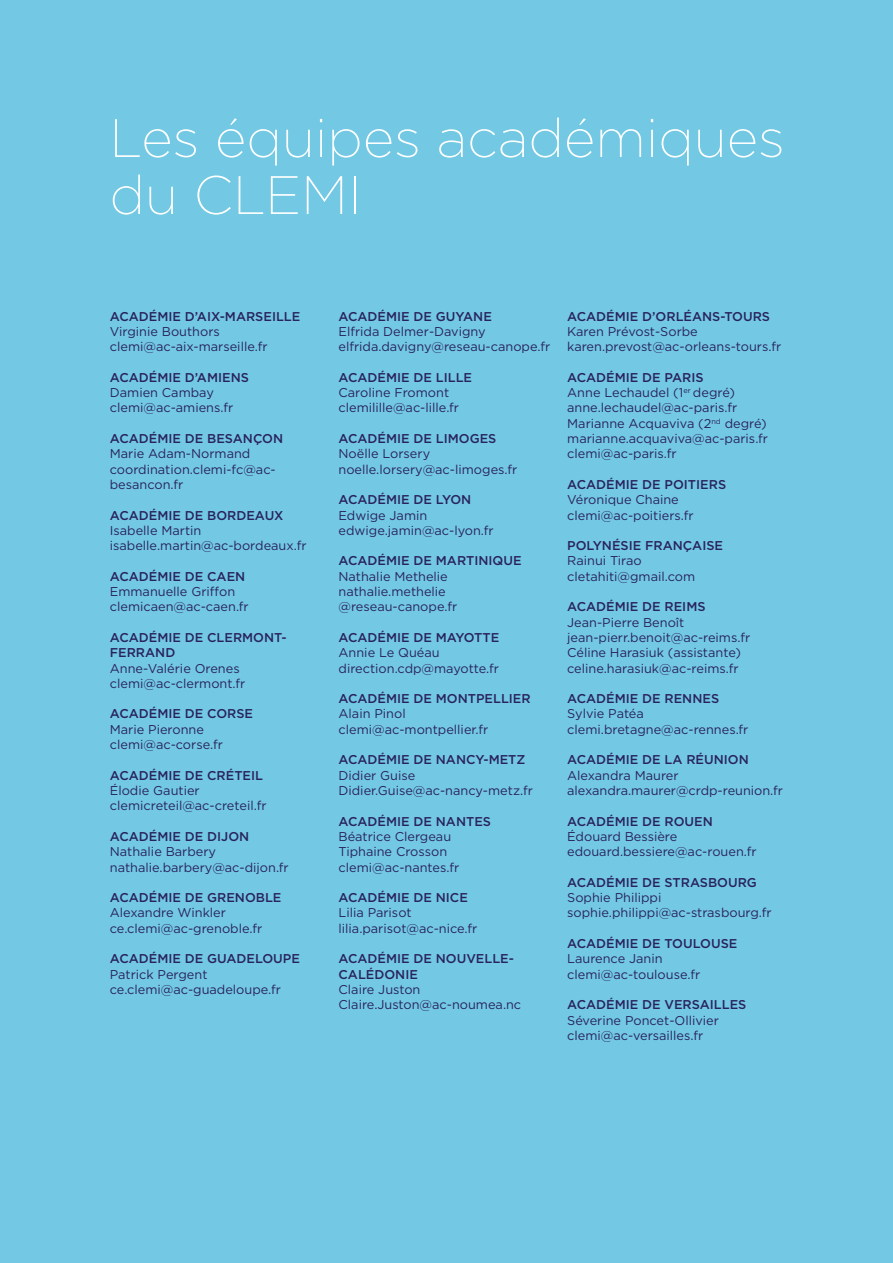
<style>
.page{position:relative;width:893px;height:1263px;background:#73c9e3}
.page>*{position:absolute;margin:0;border:0;box-sizing:border-box;transform-origin:0 0}
.t1{font:200 54px/57px "Gotham";color:#fff}
.t2{font:12.75px/15.3px "Gotham";color:#29235c}
.t3{font:500 12.75px/15.3px "Gotham";color:#29235c}
</style>
<div class="page">
<p class="t1" style="left:109px;top:108px;width:677px">Les équipes académiques du CLEMI</p>
<p class="t3" style="left:110px;top:308px;width:192px">ACADÉMIE D’AIX-MARSEILLE</p>
<p class="t2" style="left:110px;top:323px;width:112px">Virginie Bouthors</p>
<p class="t2" style="left:110px;top:339px;width:159px">clemi@ac-aix-marseille.fr</p>
<p class="t3" style="left:110px;top:369px;width:141px">ACADÉMIE D’AMIENS</p>
<p class="t2" style="left:110px;top:385px;width:106px">Damien Cambay</p>
<p class="t2" style="left:110px;top:400px;width:125px">clemi@ac-amiens.fr</p>
<p class="t3" style="left:110px;top:431px;width:175px">ACADÉMIE DE BESANÇON</p>
<p class="t2" style="left:110px;top:446px;width:142px">Marie Adam-Normand</p>
<p class="t2" style="left:110px;top:461px;width:167px">coordination.clemi-fc@ac&shy;besancon.fr</p>
<p class="t3" style="left:110px;top:507px;width:175px">ACADÉMIE DE BORDEAUX</p>
<p class="t2" style="left:110px;top:522px;width:93px">Isabelle Martin</p>
<p class="t2" style="left:110px;top:538px;width:198px">isabelle.martin@ac-bordeaux.fr</p>
<p class="t3" style="left:110px;top:568px;width:137px">ACADÉMIE DE CAEN</p>
<p class="t2" style="left:110px;top:584px;width:127px">Emmanuelle Griffon</p>
<p class="t2" style="left:110px;top:599px;width:140px">clemicaen@ac-caen.fr</p>
<p class="t3" style="left:110px;top:630px;width:178px">ACADÉMIE DE CLERMONT-<br>FERRAND</p>
<p class="t2" style="left:110px;top:660px;width:131px">Anne-Valérie Orenes</p>
<p class="t2" style="left:110px;top:675px;width:137px">clemi@ac-clermont.fr</p>
<p class="t3" style="left:110px;top:706px;width:145px">ACADÉMIE DE CORSE</p>
<p class="t2" style="left:110px;top:721px;width:96px">Marie Pieronne</p>
<p class="t2" style="left:110px;top:737px;width:115px">clemi@ac-corse.fr</p>
<p class="t3" style="left:110px;top:767px;width:155px">ACADÉMIE DE CRÉTEIL</p>
<p class="t2" style="left:110px;top:782px;width:91px">Élodie Gautier</p>
<p class="t2" style="left:110px;top:798px;width:158px">clemicreteil@ac-creteil.fr</p>
<p class="t3" style="left:110px;top:828px;width:141px">ACADÉMIE DE DIJON</p>
<p class="t2" style="left:110px;top:844px;width:108px">Nathalie Barbery</p>
<p class="t2" style="left:110px;top:859px;width:180px">nathalie.barbery@ac-dijon.fr</p>
<p class="t3" style="left:110px;top:890px;width:173px">ACADÉMIE DE GRENOBLE</p>
<p class="t2" style="left:110px;top:905px;width:118px">Alexandre Winkler</p>
<p class="t2" style="left:110px;top:920px;width:154px">ce.clemi@ac-grenoble.fr</p>
<p class="t3" style="left:110px;top:951px;width:192px">ACADÉMIE DE GUADELOUPE</p>
<p class="t2" style="left:110px;top:966px;width:99px">Patrick Pergent</p>
<p class="t2" style="left:110px;top:981px;width:173px">ce.clemi@ac-guadeloupe.fr</p>
<p class="t3" style="left:339px;top:308px;width:155px">ACADÉMIE DE GUYANE</p>
<p class="t2" style="left:339px;top:323px;width:149px">Elfrida Delmer-Davigny</p>
<p class="t2" style="left:339px;top:339px;width:213px">elfrida.davigny@reseau-canope.fr</p>
<p class="t3" style="left:339px;top:369px;width:135px">ACADÉMIE DE LILLE</p>
<p class="t2" style="left:339px;top:385px;width:112px">Caroline Fromont</p>
<p class="t2" style="left:339px;top:400px;width:122px">clemilille@ac-lille.fr</p>
<p class="t3" style="left:339px;top:431px;width:159px">ACADÉMIE DE LIMOGES</p>
<p class="t2" style="left:339px;top:446px;width:93px">Noëlle Lorsery</p>
<p class="t2" style="left:339px;top:461px;width:180px">noelle.lorsery@ac-limoges.fr</p>
<p class="t3" style="left:339px;top:492px;width:134px">ACADÉMIE DE LYON</p>
<p class="t2" style="left:339px;top:507px;width:90px">Edwige Jamin</p>
<p class="t2" style="left:339px;top:522px;width:157px">edwige.jamin@ac-lyon.fr</p>
<p class="t3" style="left:339px;top:553px;width:185px">ACADÉMIE DE MARTINIQUE</p>
<p class="t2" style="left:339px;top:568px;width:111px">Nathalie Methelie</p>
<p class="t2" style="left:339px;top:584px;width:120px">nathalie.methelie @reseau-canope.fr</p>
<p class="t3" style="left:339px;top:630px;width:162px">ACADÉMIE DE MAYOTTE</p>
<p class="t2" style="left:339px;top:645px;width:103px">Annie Le Quéau</p>
<p class="t2" style="left:339px;top:660px;width:162px">direction.cdp@mayotte.fr</p>
<p class="t3" style="left:339px;top:691px;width:194px">ACADÉMIE DE MONTPELLIER</p>
<p class="t2" style="left:339px;top:706px;width:69px">Alain Pinol</p>
<p class="t2" style="left:339px;top:721px;width:151px">clemi@ac-montpellier.fr</p>
<p class="t3" style="left:339px;top:752px;width:188px">ACADÉMIE DE NANCY-METZ</p>
<p class="t2" style="left:339px;top:767px;width:78px">Didier Guise</p>
<p class="t2" style="left:339px;top:782px;width:196px">Didier.Guise@ac-nancy-metz.fr</p>
<p class="t3" style="left:339px;top:813px;width:154px">ACADÉMIE DE NANTES</p>
<p class="t2" style="left:339px;top:828px;width:114px">Béatrice Clergeau</p>
<p class="t2" style="left:339px;top:844px;width:110px">Tiphaine Crosson</p>
<p class="t2" style="left:339px;top:859px;width:122px">clemi@ac-nantes.fr</p>
<p class="t3" style="left:339px;top:890px;width:131px">ACADÉMIE DE NICE</p>
<p class="t2" style="left:339px;top:905px;width:75px">Lilia Parisot</p>
<p class="t2" style="left:339px;top:920px;width:140px">lilia.parisot@ac-nice.fr</p>
<p class="t3" style="left:339px;top:951px;width:177px">ACADÉMIE DE NOUVELLE-<br>CALÉDONIE</p>
<p class="t2" style="left:339px;top:981px;width:83px">Claire Juston</p>
<p class="t2" style="left:339px;top:997px;width:184px">Claire.Juston@ac-noumea.nc</p>
<p class="t3" style="left:567px;top:308px;width:204px">ACADÉMIE D’ORLÉANS-TOURS</p>
<p class="t2" style="left:567px;top:323px;width:132px">Karen Prévost-Sorbe</p>
<p class="t2" style="left:567px;top:339px;width:215px">karen.prevost@ac-orleans-tours.fr</p>
<p class="t3" style="left:567px;top:369px;width:138px">ACADÉMIE DE PARIS</p>
<p class="t2" style="left:567px;top:385px;width:169px">Anne Lechaudel (1<sup>er</sup> degré)</p>
<p class="t2" style="left:567px;top:400px;width:172px">anne.lechaudel@ac-paris.fr</p>
<p class="t2" style="left:567px;top:415px;width:201px">Marianne Acquaviva (2<sup>nd</sup> degré)</p>
<p class="t2" style="left:567px;top:431px;width:202px">marianne.acquaviva@ac-paris.fr</p>
<p class="t2" style="left:567px;top:446px;width:111px">clemi@ac-paris.fr</p>
<p class="t3" style="left:567px;top:477px;width:160px">ACADÉMIE DE POITIERS</p>
<p class="t2" style="left:567px;top:492px;width:113px">Véronique Chaine</p>
<p class="t2" style="left:567px;top:507px;width:128px">clemi@ac-poitiers.fr</p>
<p class="t3" style="left:567px;top:538px;width:157px">POLYNÉSIE FRANÇAISE</p>
<p class="t2" style="left:567px;top:553px;width:76px">Rainui Tirao</p>
<p class="t2" style="left:567px;top:568px;width:129px">cletahiti@gmail.com</p>
<p class="t3" style="left:567px;top:599px;width:140px">ACADÉMIE DE REIMS</p>
<p class="t2" style="left:567px;top:614px;width:119px">Jean-Pierre Benoît</p>
<p class="t2" style="left:567px;top:629px;width:185px">jean-pierr.benoit@ac-reims.fr</p>
<p class="t2" style="left:567px;top:645px;width:175px">Céline Harasiuk (assistante)</p>
<p class="t2" style="left:567px;top:660px;width:173px">celine.harasiuk@ac-reims.fr</p>
<p class="t3" style="left:567px;top:691px;width:153px">ACADÉMIE DE RENNES</p>
<p class="t2" style="left:567px;top:706px;width:78px">Sylvie Patéa</p>
<p class="t2" style="left:567px;top:721px;width:183px">clemi.bretagne@ac-rennes.fr</p>
<p class="t3" style="left:567px;top:752px;width:183px">ACADÉMIE DE LA RÉUNION</p>
<p class="t2" style="left:567px;top:767px;width:113px">Alexandra Maurer</p>
<p class="t2" style="left:567px;top:782px;width:217px">alexandra.maurer@crdp-reunion.fr</p>
<p class="t3" style="left:567px;top:813px;width:147px">ACADÉMIE DE ROUEN</p>
<p class="t2" style="left:567px;top:828px;width:112px">Édouard Bessière</p>
<p class="t2" style="left:567px;top:844px;width:191px">edouard.bessiere@ac-rouen.fr</p>
<p class="t3" style="left:567px;top:874px;width:191px">ACADÉMIE DE STRASBOURG</p>
<p class="t2" style="left:567px;top:890px;width:96px">Sophie Philippi</p>
<p class="t2" style="left:567px;top:905px;width:206px">sophie.philippi@ac-strasbourg.fr</p>
<p class="t3" style="left:567px;top:936px;width:172px">ACADÉMIE DE TOULOUSE</p>
<p class="t2" style="left:567px;top:951px;width:97px">Laurence Janin</p>
<p class="t2" style="left:567px;top:966px;width:135px">clemi@ac-toulouse.fr</p>
<p class="t3" style="left:567px;top:997px;width:181px">ACADÉMIE DE VERSAILLES</p>
<p class="t2" style="left:567px;top:1012px;width:153px">Séverine Poncet-Ollivier</p>
<p class="t2" style="left:567px;top:1027px;width:138px">clemi@ac-versailles.fr</p>
</div>
